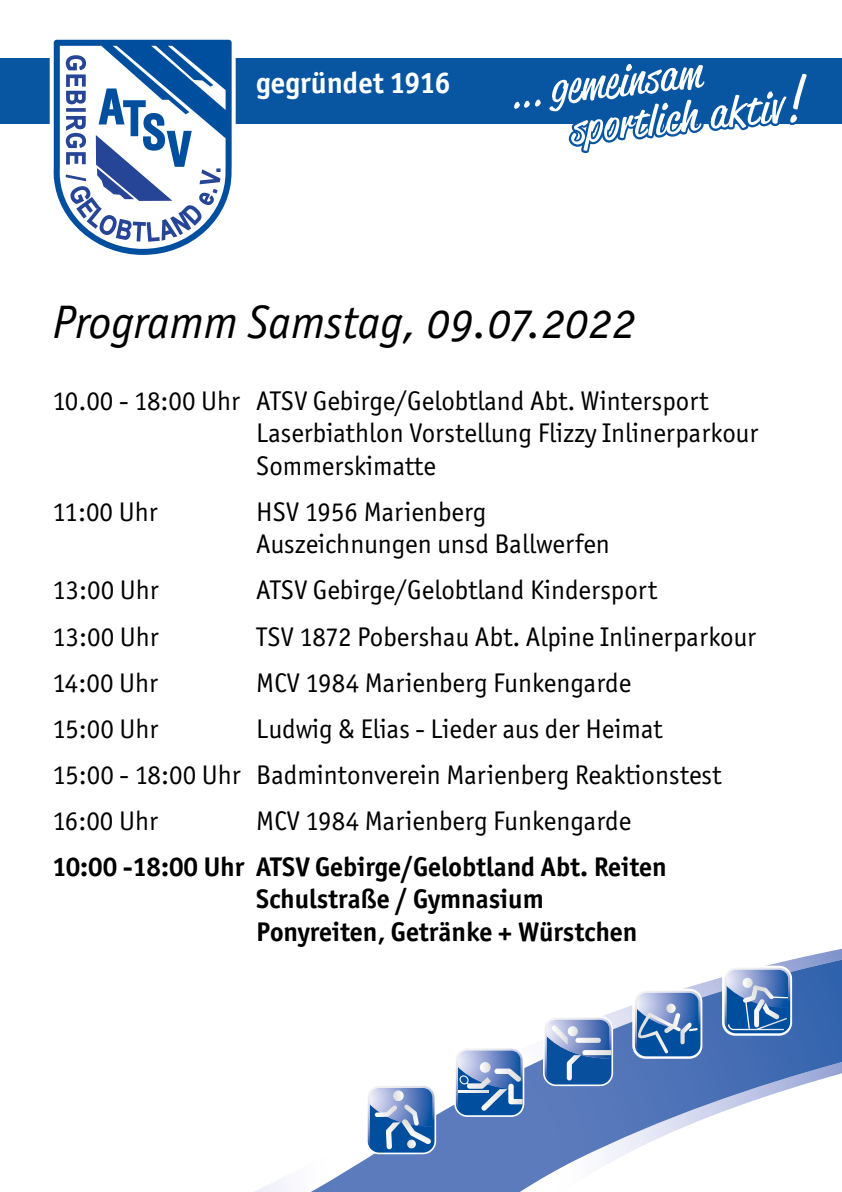
<style>
.page{position:relative;width:842px;height:1192px;background:#fff}
.page>*{position:absolute;margin:0;border:0;box-sizing:border-box;transform-origin:0 0}
.t1{font:47.1px "Officina San ITC Book Ital OS";color:#000}
.t2{font:700 29.9px "Officina Sans ITC";color:#fff}
.t3{font:27.05px/32.5px "Officina Sans ITC";color:#000}
.t4{font:700 27.05px/32.5px "Officina Sans ITC";color:#000}
</style>
<div class="page">
<div style="left:0;top:58px;width:842px;height:66px;background:#0856a2"></div>
<svg style="left:50px;top:39px;width:186px;height:140px"></svg>
<svg style="left:54px;top:40px;width:178px;height:215px"></svg>
<svg style="left:311px;top:960px;width:531px;height:232px"></svg>
<svg style="left:632px;top:989px;width:70px;height:70px"></svg>
<svg style="left:635px;top:991px;width:65px;height:65px;background:#5e89bf"></svg>
<svg style="left:543px;top:1016px;width:70px;height:70px"></svg>
<svg style="left:545px;top:1018px;width:66px;height:66px;background:#5f87bd"></svg>
<svg style="left:454px;top:1047px;width:70px;height:70px"></svg>
<svg style="left:456px;top:1048px;width:67px;height:67px;background:#6c93c4"></svg>
<svg style="left:722px;top:966px;width:70px;height:70px"></svg>
<svg style="left:725px;top:968px;width:65px;height:65px;background:#628bc0"></svg>
<svg style="left:366px;top:1084px;width:70px;height:70px"></svg>
<svg style="left:368px;top:1086px;width:66px;height:67px;background:#658ec1"></svg>
<svg style="left:514px;top:64px;width:293px;height:89px"></svg>
<p class="t2" style="left:256px;top:64px;width:196px">gegründet 1916</p>
<h1 class="t1" style="left:52px;top:296px;width:585px">Programm Samstag, 09.07.2022</h1>
<p class="t3" style="left:256px;top:385px;width:504px;text-indent:-204px">10.00 - 18:00 Uhr ATSV Gebirge/Gelobtland Abt. Wintersport<br>Laserbiathlon Vorstellung Flizzy Inlinerparkour<br>Sommerskimatte</p>
<p class="t3" style="left:52px;top:495px;width:107px">11:00 Uhr</p>
<p class="t3" style="left:256px;top:495px;width:355px">HSV 1956 Marienberg<br>Auszeichnungen unsd Ballwerfen</p>
<p class="t3" style="left:52px;top:574px;width:108px">13:00 Uhr</p>
<p class="t3" style="left:256px;top:574px;width:402px">ATSV Gebirge/Gelobtland Kindersport</p>
<p class="t3" style="left:52px;top:620px;width:108px">13:00 Uhr</p>
<p class="t3" style="left:256px;top:620px;width:501px">TSV 1872 Pobershau Abt. Alpine Inlinerparkour</p>
<p class="t3" style="left:52px;top:666px;width:107px">14:00 Uhr</p>
<p class="t3" style="left:256px;top:666px;width:376px">MCV 1984 Marienberg Funkengarde</p>
<p class="t3" style="left:52px;top:712px;width:108px">15:00 Uhr</p>
<p class="t3" style="left:52px;top:705px;width:671px;line-height:46.1px;text-indent:204px">Ludwig &amp; Elias - Lieder aus der Heimat<br>15:00 - 18:00 Uhr Badmintonverein Marienberg Reaktionstest<br>16:00 Uhr</p>
<p class="t3" style="left:256px;top:804px;width:376px">MCV 1984 Marienberg Funkengarde</p>
<p class="t4" style="left:256px;top:850px;width:412px;text-indent:-204px">10:00 -18:00 Uhr ATSV Gebirge/Gelobtland Abt. Reiten<br>Schulstraße / Gymnasium<br>Ponyreiten, Getränke + Würstchen</p>
</div>
